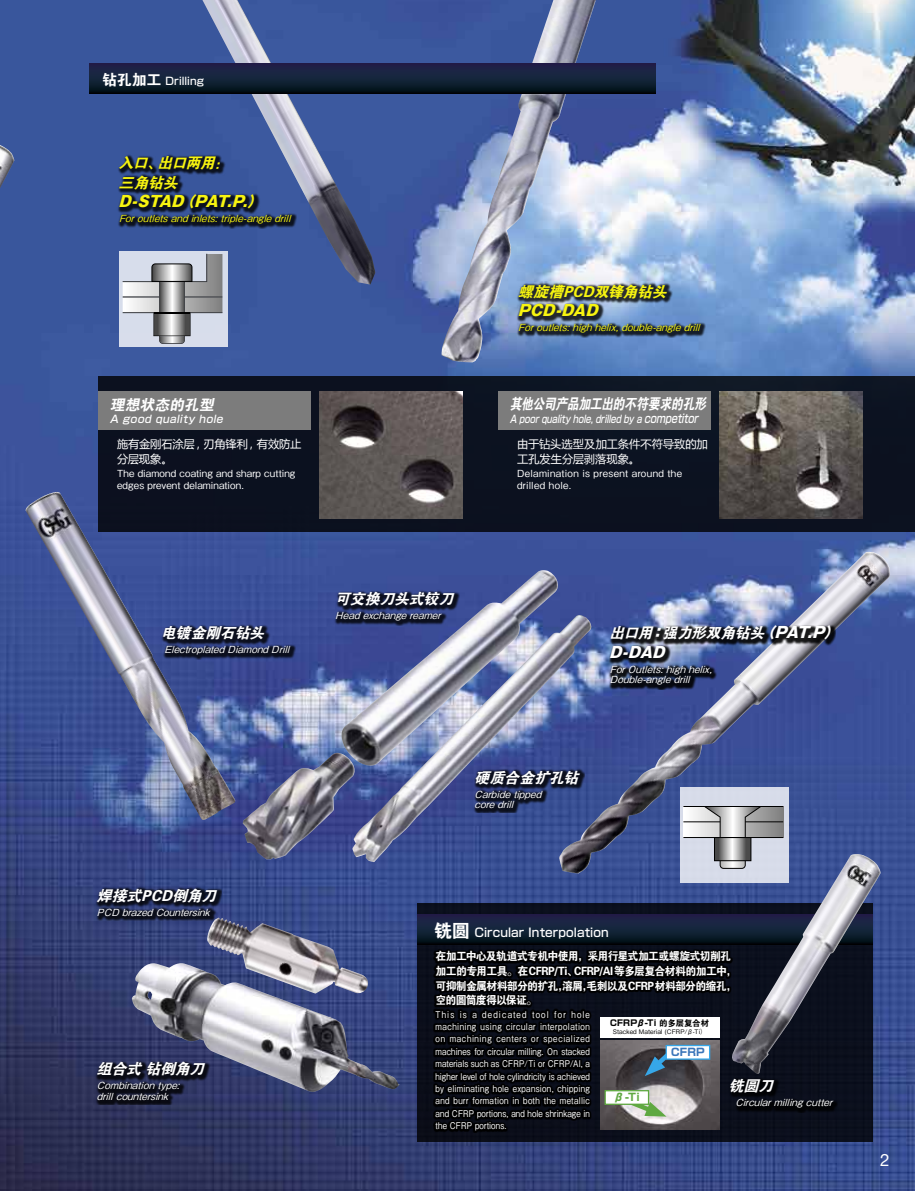
<style>
.page{position:relative;width:915px;height:1191px;background:#fff}
.page>*{position:absolute;margin:0;border:0;box-sizing:border-box;transform-origin:0 0}
.t1{font:16.95px "Helvetica Neue";color:#fff}
.t2{font:italic 15px "FZDHTK GBK1 0";color:#fff}
.t3{font:italic 15px/19.5px "FZDHTK GBK1 0";color:#f7f410}
.t4{font:italic 800 15px "Gothic MB101 Pro";color:#f7f410}
.t5{font:italic 15px "FZDHTK GBK1 0";color:#fff;scale:.8 1}
.t6{font:italic 800 15px "Gothic MB101 Pro";color:#fff}
.t7{font:500 12px "Shin Go Pro";letter-spacing:.01em;color:#fff}
.t8{font:11.4px/14.7px "FZDHTK GBK1 0";letter-spacing:-.055em;color:#fff;scale:.95 1}
.t9{font:11.25px/15px "Microsoft Ya Hei";letter-spacing:-.005em;color:#fff}
.t10{font:italic 500 10.5px "Shin Go Pro";color:#fff;scale:.8 1}
.t11{font:italic 500 10.5px "Shin Go Pro";color:#fff}
.t12{font:500 10.5px "Shin Go Pro";letter-spacing:.01em;color:#fff}
.t13{font:700 10.5px "Shin Go Pro";color:#3b76ba}
.t14{font:700 10.5px "Shin Go Pro";color:#5fa841}
.t15{font:italic 500 9.75px/10.5px "Gothic BBB Pro";color:#fff}
.t16{font:500 9.75px/12px "Gothic BBB Pro";letter-spacing:.02em;color:#fff}
.t17{font:italic 500 9.75px "Gothic BBB Pro";color:#f7f410}
.t18{font:500 9.3px/12.5px "Gothic BBB Pro";letter-spacing:.02em;color:#fff;text-align:justify;scale:.85 1}
.t19{font:700 8.4px "Shin Go Pro";letter-spacing:.025em;color:#000}
.t20{font:500 6.3px "Gothic BBB Pro";letter-spacing:.02em;color:#000}
.s1{font-family:"FZDHTK GBK1 0";font-weight:400;font-size:15px}
.s2{font-size:12px}
.s3{font-family:"Gothic MB101 Pro";font-weight:800}
.s4{font-family:"FZDHTK GBK1 0";font-weight:400;font-size:18px}
.s5{font-family:"FZDHTK GBK1 0";font-weight:400}
</style>
<div class="page">
<img style="left:0;top:0;width:914px;height:1191px">
<div style="left:417px;top:904px;width:455px;height:238px;background:#0b0f1c"></div>
<img style="left:202px;top:0;width:173px;height:284px">
<img style="left:206px;top:917px;width:163px;height:46px">
<img style="left:0;top:145px;width:14px;height:37px">
<img style="left:132px;top:963px;width:267px;height:128px">
<svg style="left:433px;top:949px;width:298px;height:183px;fill:#000"></svg>
<div style="left:417px;top:914px;width:455px;height:30px;background:linear-gradient(to bottom,#242953,#03171c)"></div>
<img style="left:600px;top:1040px;width:119px;height:89px">
<svg style="left:644px;top:1042px;width:36px;height:34px"></svg>
<div style="left:666px;top:1045px;width:43px;height:14px;background:#fff"></div>
<div style="left:665px;top:1044px;width:45px;height:15px;border:1px solid #36a7e9"></div>
<svg style="left:623px;top:1095px;width:43px;height:22px"></svg>
<div style="left:605px;top:1090px;width:43px;height:14px;background:#fff"></div>
<div style="left:604px;top:1090px;width:45px;height:15px;border:1px solid #5fa841"></div>
<div style="left:600px;top:1016px;width:119px;height:21px;background:#fff"></div>
<div style="left:727px;top:1075px;width:110px;height:38px;background:#000;opacity:.8"></div>
<img style="left:731px;top:873px;width:149px;height:201px">
<img style="left:559px;top:552px;width:331px;height:321px">
<img style="left:23px;top:492px;width:212px;height:329px">
<img style="left:243px;top:570px;width:315px;height:289px">
<img style="left:352px;top:615px;width:239px;height:247px">
<div style="left:679px;top:787px;width:109px;height:95px;background:#d7dce9"></div>
<svg style="left:683px;top:807px;width:99px;height:30px"></svg>
<hr style="left:683px;top:821px;width:99px;height:1px;background:#000">
<svg style="left:702px;top:807px;width:60px;height:62px"></svg>
<svg style="left:716px;top:839px;width:33px;height:20px"></svg>
<div style="left:714px;top:837px;width:37px;height:24px;border:1px solid #000"></div>
<hr style="left:683px;top:806px;width:99px;height:1px;background:#000">
<hr style="left:683px;top:837px;width:99px;height:1px;background:#000">
<div style="left:119px;top:251px;width:109px;height:95px;background:linear-gradient(to right,#d7ddeb,#d6dcea)"></div>
<svg style="left:123px;top:254px;width:99px;height:90px;background:#b5b7bd"></svg>
<img style="left:441px;top:0;width:154px;height:363px">
<div style="left:89px;top:64px;width:566px;height:30px;background:linear-gradient(to bottom,#242b53,#021418)"></div>
<div style="left:116px;top:153px;width:180px;height:75px;background:#000;opacity:.8"></div>
<div style="left:515px;top:281px;width:190px;height:57px;background:#000;opacity:.8"></div>
<div style="left:333px;top:588px;width:126px;height:37px;background:#000;opacity:.8"></div>
<div style="left:160px;top:622px;width:135px;height:38px;background:#000;opacity:.8"></div>
<div style="left:472px;top:766px;width:113px;height:47px;background:#000;opacity:.8"></div>
<div style="left:606px;top:622px;width:229px;height:68px;background:#000;opacity:.9"></div>
<div style="left:98px;top:376px;width:816px;height:155px;background:#0c111f"></div>
<div style="left:98px;top:391px;width:212px;height:38px;background:#7c7c7c"></div>
<div style="left:497px;top:391px;width:213px;height:38px;background:#7c7c7c"></div>
<img style="left:319px;top:391px;width:143px;height:128px">
<img style="left:719px;top:391px;width:143px;height:128px">
<div style="left:94px;top:1058px;width:116px;height:47px;background:#000;opacity:.8"></div>
<div style="left:94px;top:885px;width:128px;height:35px;background:#000;opacity:.8"></div>
<p class="t12" style="left:102px;top:72px;width:103px"><span class="s1">钻孔加工</span> Drilling</p>
<h2 class="t3" style="left:118px;top:153px;width:116px">入口、出口两用：三角钻头</h2>
<h2 class="t4" style="left:118px;top:189px;width:151px">D-STAD（PAT.P.）</h2>
<p class="t17" style="left:119px;top:211px;width:176px">Foroutletsandinlets:triple-angledrill</p>
<h2 class="t2" style="left:110px;top:396px;width:109px">理想状态的孔型</h2>
<p class="t11" style="left:110px;top:410px;width:117px">A good quality hole</p>
<p class="t9" style="left:117px;top:436px;width:186px">施有金刚石涂层，刃角锋利，有效防止分层现象。</p>
<p class="t16" style="left:117px;top:466px;width:180px">The diamond coating and sharp cutting edges prevent delamination.</p>
<h2 class="t3" style="left:517px;top:282px;width:155px">螺旋槽PCD双锋角钻头</h2>
<h2 class="t4" style="left:517px;top:298px;width:87px">PCD-DAD</h2>
<p class="t17" style="left:518px;top:320px;width:186px">Foroutlets:highhelix,double-angledrill</p>
<h2 class="t5" style="left:509px;top:396px;width:251px">其他公司产品加工出的不符要求的孔形</h2>
<p class="t10" style="left:510px;top:411px;width:240px">A poorqualityhole,drilledbya<span class="s2">competitor</span></p>
<p class="t9" style="left:517px;top:436px;width:192px">由于钻头选型及加工条件不符导致的加工孔发生分层剥落现象。</p>
<p class="t16" style="left:517px;top:466px;width:167px">Delamination is present around the drilled hole.</p>
<h2 class="t2" style="left:161px;top:625px;width:109px">电镀金刚石钻头</h2>
<p class="t15" style="left:164px;top:643px;width:130px">ElectroplatedDiamondDrill</p>
<h2 class="t2" style="left:96px;top:887px;width:126px">焊接式PCD倒角刀</h2>
<p class="t15" style="left:97px;top:906px;width:118px">PCD brazedCountersink</p>
<h2 class="t2" style="left:96px;top:1060px;width:114px">组合式 钻倒角刀</h2>
<p class="t15" style="left:97px;top:1079px;width:88px">Combinationtype: drillcountersink</p>
<h2 class="t2" style="left:334px;top:590px;width:125px">可交换刀头式铰刀</h2>
<p class="t15" style="left:335px;top:609px;width:110px">Headexchangereamer</p>
<h2 class="t2" style="left:609px;top:625px;width:237px">出口用<span class="s3">：</span>强力形双角钻头<span class="s3">（PAT.P）</span></h2>
<h2 class="t6" style="left:609px;top:639px;width:62px">D-DAD</h2>
<p class="t15" style="left:609px;top:662px;width:107px">ForOutlets:highhelix,<br>Double-angledrill</p>
<h2 class="t2" style="left:474px;top:769px;width:110px">硬质合金扩孔钻</h2>
<p class="t15" style="left:474px;top:787px;width:72px">Carbidetipped coredrill</p>
<p class="t7" style="left:434px;top:922px;width:176px"><span class="s4">铣圆</span> Circular Interpolation</p>
<p class="t8" style="left:435px;top:949px;width:318px">在加工中心及轨道式专机中使用，采用行星式加工或螺旋式切削孔加工的专用工具。在CFRP/Ti、CFRP/AI等多层复合材料的加工中，可抑制金属材料部分的扩孔，溶屑，毛刺以及CFRP材料部分的缩孔，空的圆筒度得以保证。</p>
<p class="t18" style="left:435px;top:1006px;width:183px">This is a dedicated tool for hole machining using circular interpolation on machining centers or specialized machines for circular milling. On stacked materials such as CFRP/Ti or CFRP/Al, a higher level of hole cylindricity is achieved by eliminating hole expansion, chipping and burr formation in both the metallic and CFRP portions, and hole shrinkage in the CFRP portions.</p>
<p class="t19" style="left:610px;top:1016px;width:100px">CFRPβ-Ti <span class="s5">的多层复合材</span></p>
<p class="t20" style="left:612px;top:1027px;width:95px">Stacked Material (CFRP/β-Ti）</p>
<p class="t13" style="left:671px;top:1044px;width:35px">CFRP</p>
<h2 class="t2" style="left:728px;top:1077px;width:51px">铣圆刀</h2>
<p class="t15" style="left:735px;top:1096px;width:102px">Circularmillingcutter</p>
<p class="t14" style="left:613px;top:1089px;width:27px">β-Ti</p>
<h1 class="t1" style="left:879px;top:1150px;width:11px">2</h1>
</div>
